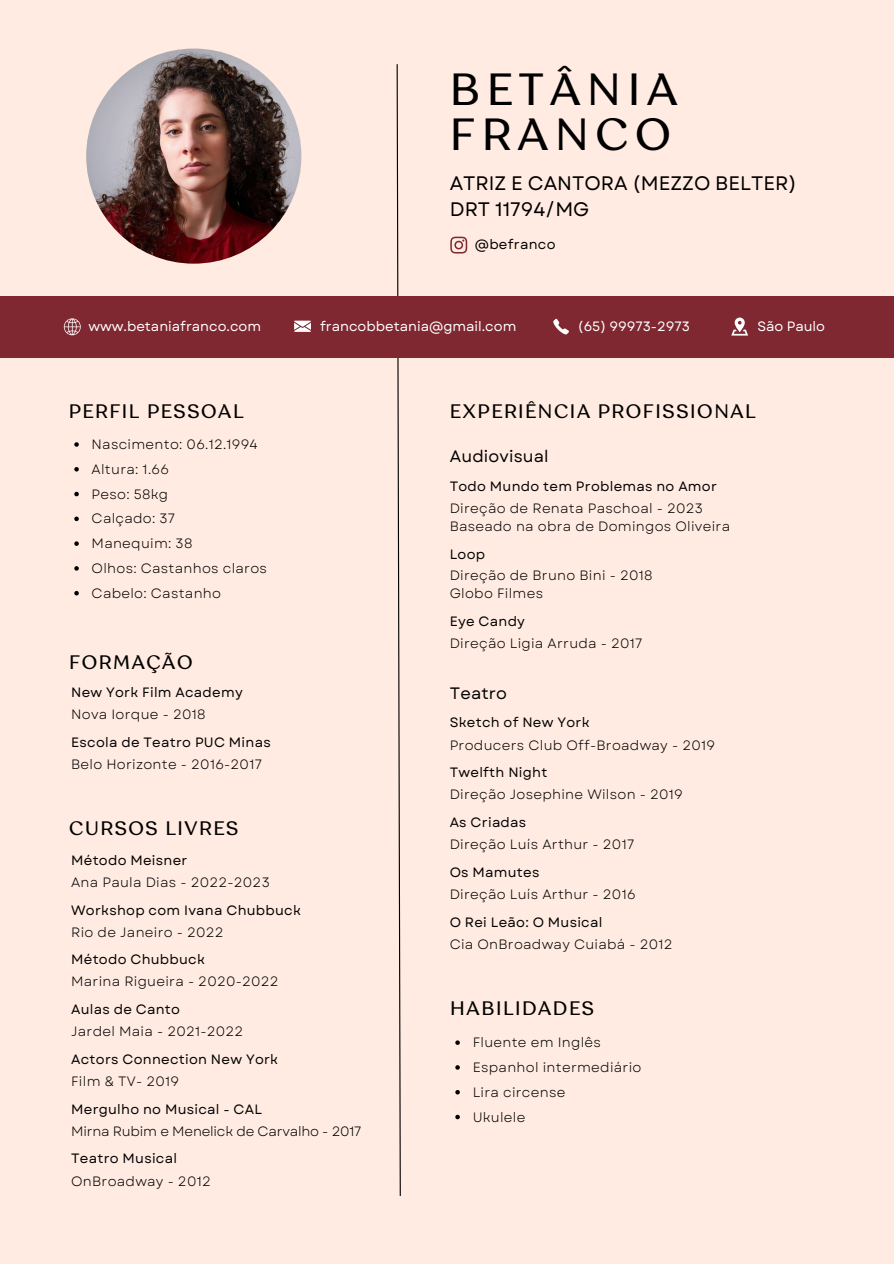
<style>
.page{position:relative;width:894px;height:1264px;background:#fff}
.page>*{position:absolute;margin:0;border:0;box-sizing:border-box;transform-origin:0 0}
.t1{font:45px/45px "Garbata";letter-spacing:.15em;color:#000}
.t2{font:19.5px "Garbata";letter-spacing:.08em;color:#000}
.t3{font:19.5px/26.1px "Garet";color:#000}
.t4{font:16.5px "Garet";letter-spacing:.01em;color:#000}
.t5{font:13.5px/24.8px "Garet";letter-spacing:.02em;color:#000}
.t6{font:13.5px "Garet";letter-spacing:.02em;color:#000}
.t7{font:13.5px "Garet";color:#fff}
.t8{font:13.5px "Garet";letter-spacing:-.015em;color:#000}
</style>
<div class="page">
<div style="left:0;top:0;width:893px;height:1263px;background:#ffebe1"></div>
<img style="left:86px;top:49px;width:215px;height:215px;border-radius:50%">
<svg style="left:396px;top:64px;width:5px;height:1132px"></svg>
<div style="left:0;top:296px;width:893px;height:62px;background:#7f2831"></div>
<svg style="left:294px;top:320px;width:17px;height:12px"></svg>
<svg style="left:553px;top:319px;width:15px;height:15px"></svg>
<svg style="left:731px;top:317px;width:17px;height:18px"></svg>
<svg style="left:450px;top:237px;width:17px;height:16px"></svg>
<svg style="left:74px;top:442px;width:5px;height:5px"></svg>
<svg style="left:74px;top:467px;width:5px;height:4px"></svg>
<svg style="left:74px;top:492px;width:5px;height:4px"></svg>
<svg style="left:74px;top:516px;width:5px;height:5px"></svg>
<svg style="left:74px;top:541px;width:5px;height:5px"></svg>
<svg style="left:74px;top:566px;width:5px;height:4px"></svg>
<svg style="left:74px;top:591px;width:5px;height:4px"></svg>
<svg style="left:455px;top:1040px;width:4px;height:4px"></svg>
<svg style="left:455px;top:1065px;width:4px;height:4px"></svg>
<svg style="left:455px;top:1090px;width:4px;height:4px"></svg>
<svg style="left:455px;top:1114px;width:4px;height:5px"></svg>
<svg style="left:64px;top:318px;width:17px;height:17px"></svg>
<h1 class="t1" style="left:449px;top:72px;width:229px">BETÂNIA<br>FRANCO</h1>
<h2 class="t3" style="left:449px;top:170px;width:348px">ATRIZ E CANTORA (MEZZO BELTER)<br>DRT 11794/MG</h2>
<p class="t6" style="left:474px;top:234px;width:82px">@befranco</p>
<p class="t7" style="left:88px;top:316px;width:174px">www.betaniafranco.com</p>
<p class="t7" style="left:577px;top:316px;width:113px">(65) 99973-2973</p>
<p class="t7" style="left:320px;top:316px;width:198px">francobbetania@gmail.com</p>
<p class="t7" style="left:757px;top:316px;width:69px">São Paulo</p>
<h2 class="t2" style="left:69px;top:404px;width:176px">PERFIL PESSOAL</h2>
<p class="t5" style="left:92px;top:432px;width:177px">Nascimento: 06.12.1994<br>Altura: 1.66<br>Peso: 58kg<br>Calçado: 37<br>Manequim: 38<br>Olhos: Castanhos claros<br>Cabelo: Castanho</p>
<h2 class="t2" style="left:69px;top:655px;width:125px">FORMAÇÃO</h2>
<p class="t6" style="left:71px;top:682px;width:173px">New York Film Academy</p>
<p class="t5" style="left:71px;top:701px;width:136px">Nova Iorque - 2018</p>
<p class="t6" style="left:71px;top:732px;width:201px">Escola de Teatro PUC Minas</p>
<p class="t5" style="left:71px;top:751px;width:192px">Belo Horizonte - 2016-2017</p>
<h2 class="t2" style="left:69px;top:821px;width:170px">CURSOS LIVRES</h2>
<p class="t6" style="left:71px;top:850px;width:118px">Método Meisner</p>
<p class="t5" style="left:71px;top:869px;width:200px">Ana Paula Dias - 2022-2023</p>
<p class="t6" style="left:71px;top:900px;width:231px">Workshop com Ivana Chubbuck</p>
<p class="t5" style="left:71px;top:919px;width:154px">Rio de Janeiro - 2022</p>
<p class="t6" style="left:71px;top:949px;width:135px">Método Chubbuck</p>
<p class="t5" style="left:71px;top:969px;width:209px">Marina Rigueira - 2020-2022</p>
<p class="t6" style="left:71px;top:999px;width:110px">Aulas de Canto</p>
<p class="t5" style="left:71px;top:1019px;width:174px">Jardel Maia - 2021-2022</p>
<p class="t6" style="left:71px;top:1049px;width:208px">Actors Connection New York</p>
<p class="t5" style="left:71px;top:1068px;width:109px">Film &amp; TV- 2019</p>
<p class="t6" style="left:71px;top:1099px;width:192px">Mergulho no Musical - CAL</p>
<p class="t8" style="left:71px;top:1121px;width:292px">Mirna Rubim e Menelick de Carvalho - 2017</p>
<p class="t6" style="left:71px;top:1148px;width:107px">Teatro Musical</p>
<p class="t5" style="left:71px;top:1168px;width:141px">OnBroadway - 2012</p>
<h2 class="t2" style="left:449px;top:404px;width:307px">EXPERIÊNCIA PROFISSIONAL</h2>
<p class="t4" style="left:449px;top:444px;width:100px">Audiovisual</p>
<p class="t6" style="left:449px;top:476px;width:269px">Todo Mundo tem Problemas no Amor</p>
<p class="t5" style="left:449px;top:499px;width:282px;line-height:18px">Direção de Renata Paschoal - 2023<br>Baseado na obra de Domingos Oliveira</p>
<p class="t6" style="left:449px;top:544px;width:37px">Loop</p>
<p class="t5" style="left:449px;top:566px;width:204px;line-height:18px">Direção de Bruno Bini - 2018<br>Globo Filmes</p>
<p class="t5" style="left:449px;top:630px;width:194px">Direção Ligia Arruda - 2017</p>
<p class="t6" style="left:449px;top:611px;width:77px">Eye Candy</p>
<p class="t4" style="left:449px;top:681px;width:59px">Teatro</p>
<p class="t6" style="left:449px;top:713px;width:141px">Sketch of New York</p>
<p class="t5" style="left:449px;top:732px;width:267px">Producers Club Off-Broadway - 2019</p>
<p class="t6" style="left:449px;top:762px;width:99px">Twelfth Night</p>
<p class="t5" style="left:449px;top:782px;width:234px">Direção Josephine Wilson - 2019</p>
<p class="t6" style="left:449px;top:812px;width:78px">As Criadas</p>
<p class="t5" style="left:449px;top:832px;width:186px">Direção Luís Arthur - 2017</p>
<p class="t6" style="left:449px;top:862px;width:91px">Os Mamutes</p>
<p class="t5" style="left:449px;top:881px;width:187px">Direção Luís Arthur - 2016</p>
<p class="t6" style="left:449px;top:912px;width:154px">O Rei Leão: O Musical</p>
<p class="t5" style="left:449px;top:931px;width:224px">Cia OnBroadway Cuiabá - 2012</p>
<h2 class="t2" style="left:450px;top:1001px;width:145px">HABILIDADES</h2>
<p class="t5" style="left:472px;top:1030px;width:170px">Fluente em Inglês<br>Espanhol intermediário<br>Lira circense<br>Ukulele</p>
</div>
